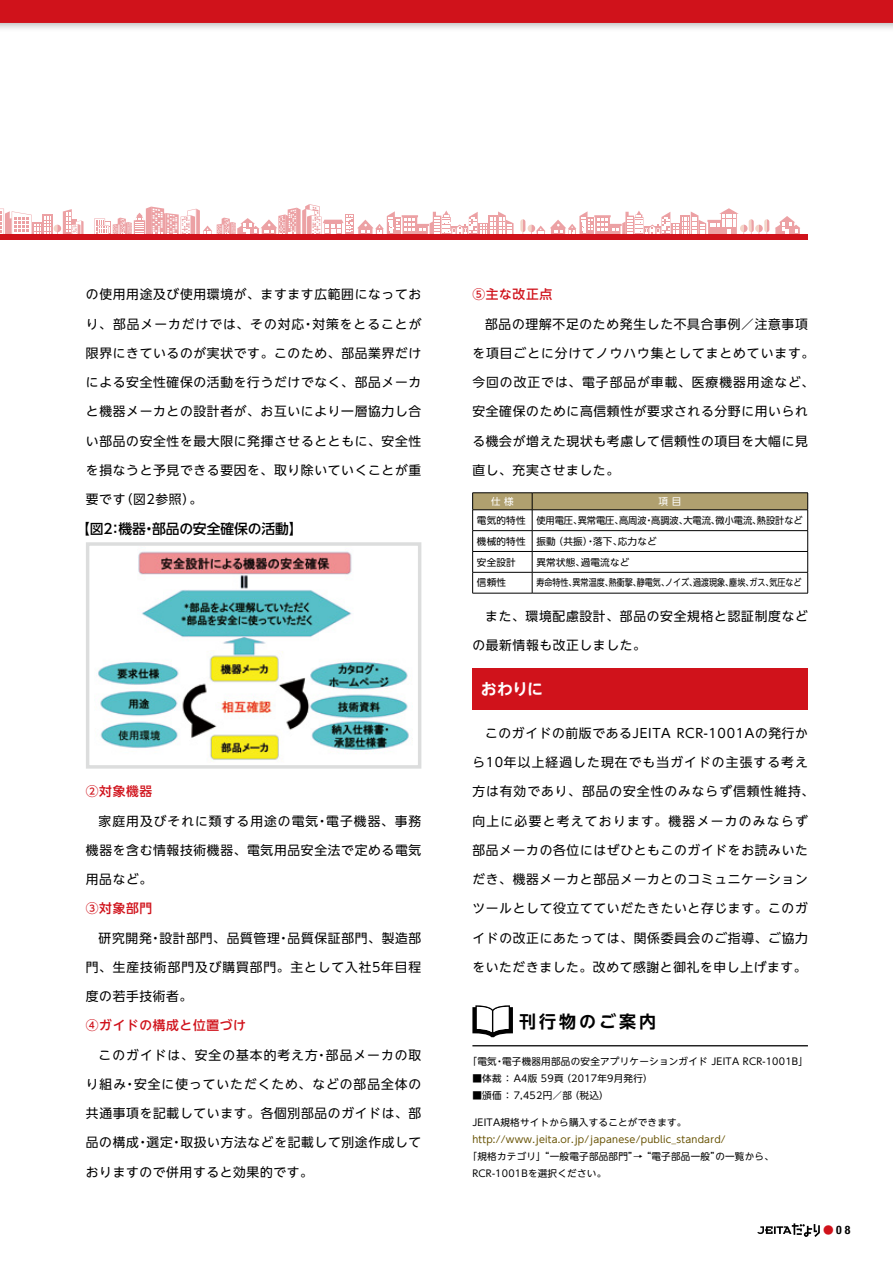
<style>
.page{position:relative;width:893px;height:1263px;background:#fff}
.page>*{position:absolute;margin:0;border:0;box-sizing:border-box;transform-origin:0 0}
.t1{font:700 16.95px "UD Shin Go NT Pro De";letter-spacing:.175em;color:#000}
.t2{font:700 15.9px "UD Shin Go NT Pro De";color:#fff}
.t3{font:500 13.8px "UD Shin Go NT Pro";letter-spacing:-.015em;color:#000}
.t4{font:12.75px "UD Shin Go NT Pro";letter-spacing:.055em;color:#000}
.t5{font:12.75px "UD Shin Go NT Pro";letter-spacing:.08em;color:#000}
.t6{font:12.75px "UD Shin Go NT Pro";letter-spacing:.075em;color:#000}
.t7{font:500 12.75px "UD Shin Go NT Pro";letter-spacing:.05em;color:#d0121b}
.t8{font:12.75px "UD Shin Go NT Pro";letter-spacing:.085em;color:#000}
.t9{font:12.75px "UD Shin Go NT Pro";letter-spacing:.1em;color:#000}
.t10{font:700 condensed 11.7px "Helvetica Neue LT Std";color:#000}
.t11{font:9.6px/17px "UD Shin Go NT Pro";letter-spacing:.025em;color:#000}
.t12{font:9.6px/20.9px "UD Shin Go NT Pro";color:#000}
.t13{font:9.6px "UD Shin Go NT Pro";letter-spacing:.025em;color:#665100}
.t14{font:9.6px "UD Shin Go NT Pro";color:#000;scale:.84 1}
.t15{font:9.6px "UD Shin Go NT Pro";color:#fff}
.s1{font-family:"UD Shin Go NT Pro";font-weight:400;font-stretch:normal;font-size:10.65px;color:#d0121b}
</style>
<div class="page">
<svg style="left:775px;top:216px;width:25px;height:18px"></svg>
<svg style="left:94px;top:204px;width:420px;height:30px"></svg>
<svg style="left:520px;top:208px;width:249px;height:26px"></svg>
<svg style="left:0;top:209px;width:84px;height:25px"></svg>
<div style="left:0;top:234px;width:808px;height:5px;background:#d0121b"></div>
<svg style="left:0;top:0;width:893px;height:29px;background:#d33d44"></svg>
<div style="left:472px;top:668px;width:336px;height:42px;background:#d0121b"></div>
<img style="left:96px;top:551px;width:313px;height:210px">
<div style="left:86px;top:542px;width:335px;height:227px;border:3px solid #dcdddd"></div>
<hr style="left:472px;top:492px;width:60px;height:1px;background:#000">
<hr style="left:532px;top:492px;width:276px;height:1px;background:#000">
<svg style="left:472px;top:493px;width:336px;height:100px"></svg>
<hr style="left:472px;top:593px;width:60px;height:1px;background:#000">
<hr style="left:532px;top:593px;width:276px;height:1px;background:#000">
<hr style="left:472px;top:1045px;width:336px;height:1px;background:#000">
<svg style="left:472px;top:1005px;width:41px;height:32px"></svg>
<svg style="left:757px;top:1223px;width:63px;height:14px"></svg>
<p class="t4" style="left:86px;top:284px;width:337px">の使用用途及び使用環境が、ますます広範囲になってお</p>
<p class="t5" style="left:86px;top:313px;width:337px">り、部品メーカだけでは、その対応・対策をとることが</p>
<p class="t4" style="left:86px;top:343px;width:337px">限界にきているのが実状です。このため、部品業界だけ</p>
<p class="t4" style="left:86px;top:372px;width:337px">による安全性確保の活動を行うだけでなく、部品メーカ</p>
<p class="t4" style="left:86px;top:401px;width:337px">と機器メーカとの設計者が、お互いにより一層協力し合</p>
<p class="t4" style="left:86px;top:430px;width:337px">い部品の安全性を最大限に発揮させるとともに、安全性</p>
<p class="t4" style="left:86px;top:460px;width:337px">を損なうと予見できる要因を、取り除いていくことが重</p>
<p class="t4" style="left:86px;top:489px;width:118px">要です（図2参照）。</p>
<p class="t3" style="left:76px;top:518px;width:228px">【図2：機器・部品の安全確保の活動】</p>
<p class="t7" style="left:86px;top:781px;width:68px">②対象機器</p>
<p class="t5" style="left:99px;top:810px;width:324px">家庭用及びそれに類する用途の電気・電子機器、事務</p>
<p class="t4" style="left:86px;top:840px;width:337px">機器を含む情報技術機器、電気用品安全法で定める電気</p>
<p class="t4" style="left:86px;top:869px;width:68px">用品など。</p>
<p class="t7" style="left:86px;top:898px;width:68px">③対象部門</p>
<p class="t4" style="left:99px;top:927px;width:324px">研究開発・設計部門、品質管理・品質保証部門、製造部</p>
<p class="t4" style="left:86px;top:957px;width:337px">門、生産技術部門及び購買部門。主として入社5年目程</p>
<p class="t4" style="left:86px;top:986px;width:108px">度の若手技術者。</p>
<p class="t7" style="left:86px;top:1015px;width:162px">④ガイドの構成と位置づけ</p>
<p class="t5" style="left:99px;top:1044px;width:324px">このガイドは、安全の基本的考え方・部品メーカの取</p>
<p class="t6" style="left:86px;top:1073px;width:337px">り組み・安全に使っていただくため、などの部品全体の</p>
<p class="t4" style="left:86px;top:1103px;width:337px">共通事項を記載しています。各個別部品のガイドは、部</p>
<p class="t4" style="left:86px;top:1132px;width:337px">品の構成・選定・取扱い方法などを記載して別途作成して</p>
<p class="t4" style="left:86px;top:1161px;width:229px">おりますので併用すると効果的です。</p>
<p class="t7" style="left:472px;top:284px;width:81px">⑤主な改正点</p>
<p class="t4" style="left:485px;top:313px;width:324px">部品の理解不足のため発生した不具合事例／注意事項</p>
<p class="t6" style="left:472px;top:343px;width:343px">を項目ごとに分けてノウハウ集としてまとめています。</p>
<p class="t5" style="left:472px;top:372px;width:343px">今回の改正では、電子部品が車載、医療機器用途など、</p>
<p class="t4" style="left:472px;top:401px;width:337px">安全確保のために高信頼性が要求される分野に用いられ</p>
<p class="t4" style="left:472px;top:430px;width:337px">る機会が増えた現状も考慮して信頼性の項目を大幅に見</p>
<p class="t4" style="left:472px;top:460px;width:148px">直し、充実させました。</p>
<p class="t15" style="left:491px;top:493px;width:24px">仕 様</p>
<p class="t15" style="left:658px;top:493px;width:24px">項 目</p>
<p class="t12" style="left:477px;top:509px;width:327px">電気的特性 使用電圧、異常電圧、高周波・高調波、大電流、微小電流、熱設計など機械的特性 振動（共振）・落下、応力など<br>安全設計</p>
<p class="t11" style="left:536px;top:553px;width:95px">異常状態、過電流など</p>
<p class="t11" style="left:477px;top:574px;width:31px">信頼性</p>
<p class="t14" style="left:536px;top:575px;width:317px">寿命特性、異常温度、熱衝撃、静電気、ノイズ、過渡現象、塵埃、ガス、気圧など</p>
<p class="t4" style="left:485px;top:606px;width:324px">また、環境配慮設計、部品の安全規格と認証制度など</p>
<p class="t4" style="left:472px;top:635px;width:175px">の最新情報も改正しました。</p>
<p class="t2" style="left:481px;top:676px;width:64px">おわりに</p>
<p class="t4" style="left:485px;top:723px;width:324px">このガイドの前版であるJEITA RCR-1001Aの発行か</p>
<p class="t8" style="left:472px;top:752px;width:337px">ら10年以上経過した現在でも当ガイドの主張する考え</p>
<p class="t6" style="left:472px;top:781px;width:343px">方は有効であり、部品の安全性のみならず信頼性維持、</p>
<p class="t9" style="left:472px;top:810px;width:337px">向上に必要と考えております。機器メーカのみならず</p>
<p class="t4" style="left:472px;top:840px;width:337px">部品メーカの各位にはぜひともこのガイドをお読みいた</p>
<p class="t4" style="left:472px;top:869px;width:337px">だき、機器メーカと部品メーカとのコミュニケーション</p>
<p class="t4" style="left:472px;top:898px;width:337px">ツールとして役立てていだたきたいと存じます。このガ</p>
<p class="t4" style="left:472px;top:927px;width:337px">イドの改正にあたっては、関係委員会のご指導、ご協力</p>
<p class="t4" style="left:472px;top:957px;width:336px">をいただきました。改めて感謝と御礼を申し上げます。</p>
<h1 class="t1" style="left:519px;top:1007px;width:138px">刊行物のご案内</h1>
<p class="t11" style="left:468px;top:1052px;width:342px">「電気・電子機器用部品の安全アプリケーションガイド JEITA RCR-1001B」</p>
<p class="t11" style="left:472px;top:1069px;width:182px">■体裁 ： A4版 59頁（2017年9月発行）</p>
<p class="t11" style="left:472px;top:1086px;width:138px">■頒価 ： 7,452円／部（税込）</p>
<p class="t11" style="left:472px;top:1113px;width:216px">JEITA規格サイトから購入することができます。</p>
<p class="t13" style="left:472px;top:1131px;width:255px">http://www.jeita.or.jp/japanese/public_standard/</p>
<p class="t11" style="left:472px;top:1147px;width:303px;text-indent:-5px">「規格カテゴリ」“一般電子部品部門”→ “電子部品一般”の一覧から、<br>RCR-1001Bを選択ください。</p>
<p class="t10" style="left:823px;top:1223px;width:29px"><span class="s1">●</span>08</p>
</div>
